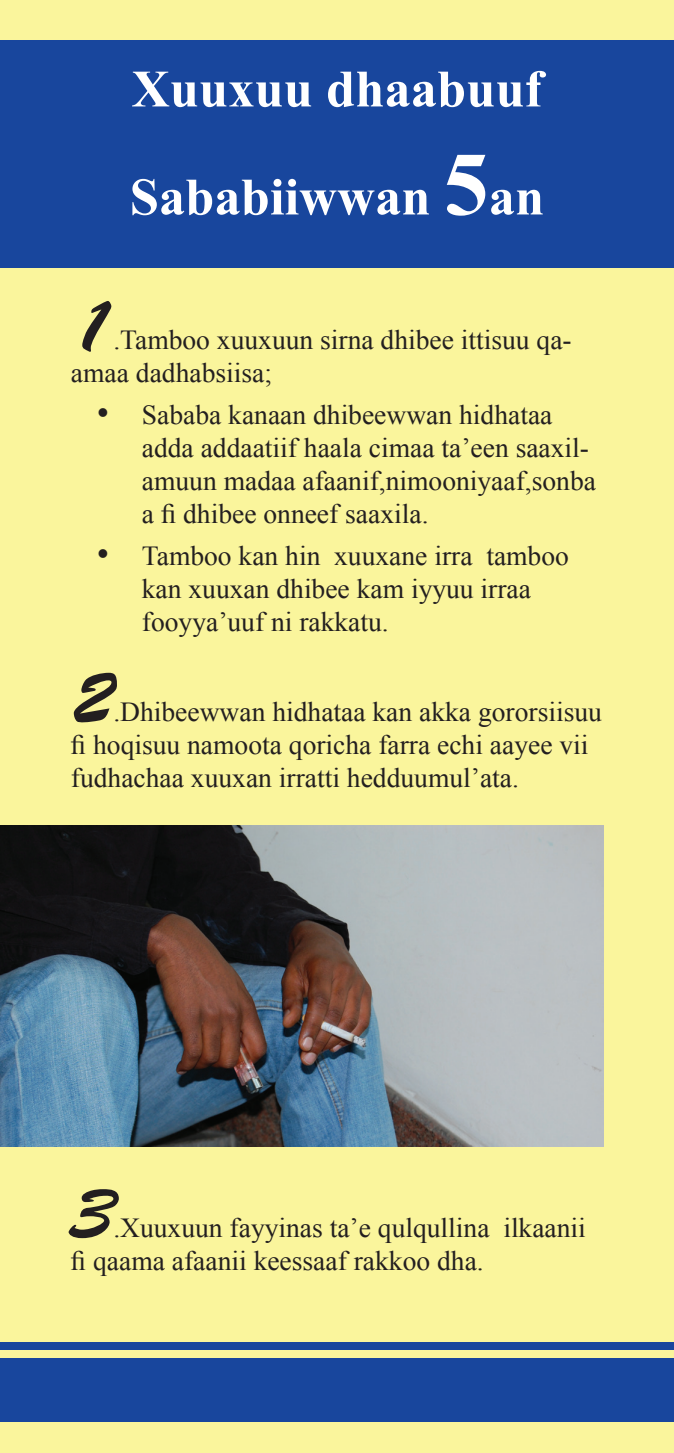
<style>
.page{position:relative;width:674px;height:1453px;background:#fff}
.page>*{position:absolute;margin:0;border:0;box-sizing:border-box;transform-origin:0 0}
.t1{font:75px "Brush Script Std";color:#231f20}
.t2{font:700 52.5px/108px "Times New Roman";color:#fff}
.t3{font:27.5px/33px "Times New Roman";color:#231f20}
.s1{font-size:90px}
.s2{font-size:35px}
</style>
<div class="page">
<div style="left:0;top:0;width:673px;height:1453px;background:#faf59c"></div>
<div style="left:0;top:40px;width:673px;height:227px;background:#18469d"></div>
<div style="left:0;top:1358px;width:673px;height:64px;background:#18469d"></div>
<div style="left:0;top:1342px;width:673px;height:8px;background:#18469d"></div>
<img style="left:0;top:825px;width:602px;height:321px">
<p class="t2" style="left:130px;top:34px;width:416px">Xuuxuu dhaabuuf<br>Sababiiwwan <span class="s1">5</span>an</p>
<p class="t1" style="left:71px;top:283px;width:44px">1</p>
<p class="t3" style="left:71px;top:323px;width:502px;text-indent:42px">.Tamboo xuuxuun sirna dhibee ittisuu qa&shy;amaa dadhabsiisa;</p>
<p class="t3" style="left:142px;top:398px;width:455px;text-indent:-45px"><span class="s2">•</span> Sababa kanaan dhibeewwan hidhataa adda addaatiif haala cimaa ta’een saaxil&shy;amuun madaa afaanif,nimooniyaaf,sonba a fi dhibee onneef saaxila.</p>
<p class="t3" style="left:142px;top:539px;width:428px;text-indent:-45px"><span class="s2">•</span> Tamboo kan hin xuuxane irra tamboo kan xuuxan dhibee kam iyyuu irraa fooyya’uuf ni rakkatu.</p>
<p class="t1" style="left:71px;top:655px;width:44px">2</p>
<p class="t3" style="left:71px;top:695px;width:532px;text-indent:42px">.Dhibeewwan hidhataa kan akka gororsiisuu fi hoqisuu namoota qoricha farra echi aayee vii fudhachaa xuuxan irratti hedduumul’ata.</p>
<p class="t1" style="left:71px;top:1171px;width:44px">3</p>
<p class="t3" style="left:71px;top:1211px;width:516px;text-indent:42px">.Xuuxuun fayyinas ta’e qulqullina ilkaanii fi qaama afaanii keessaaf rakkoo dha.</p>
</div>
